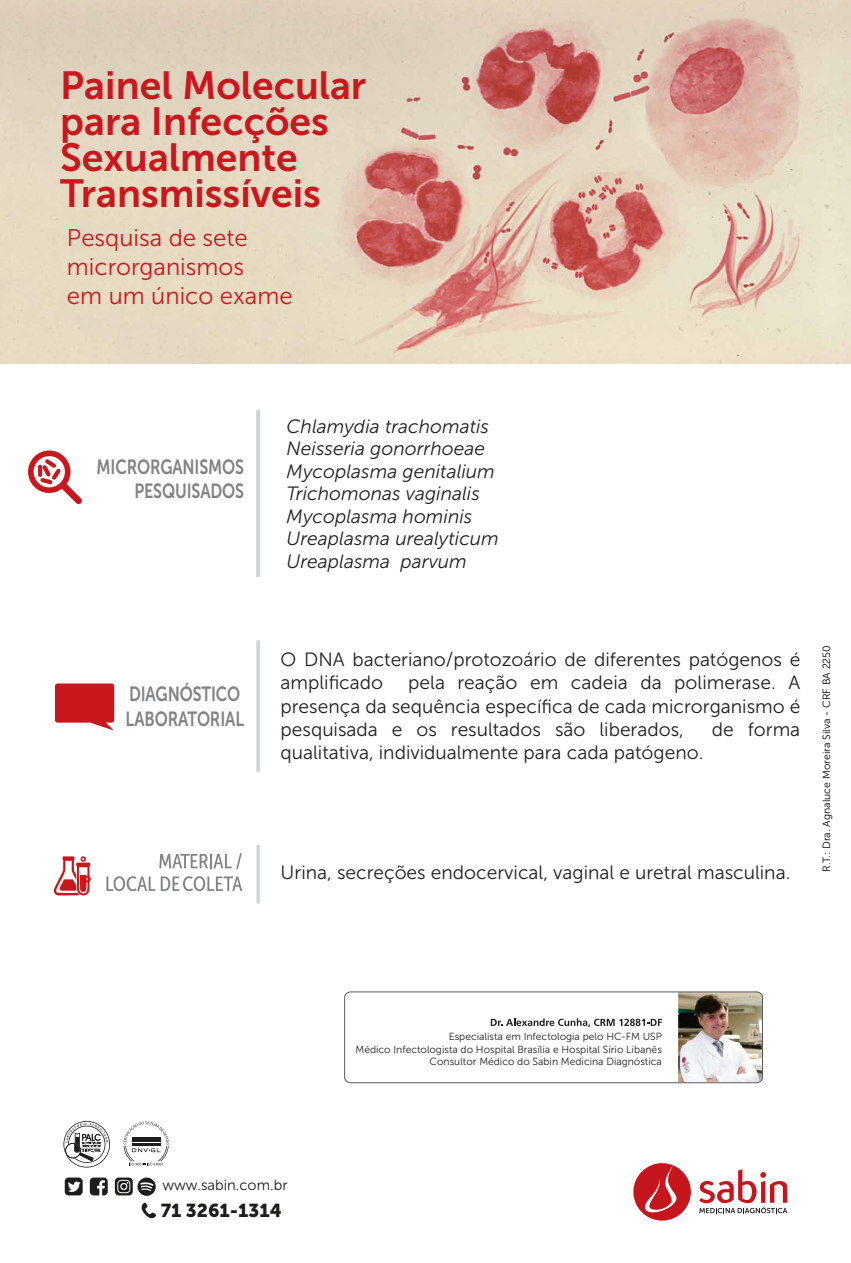
<style>
.page{position:relative;width:851px;height:1263px;background:#fff}
.page>*{position:absolute;margin:0;border:0;box-sizing:border-box;transform-origin:0 0}
.t1{font:39.15px/36px "Museo Sans 700";color:#ca171e}
.t2{font:24px/28.8px "Museo Sans 300";color:#ca171e}
.t3{font:20.4px/24.6px "Museo Sans 700";letter-spacing:-.01em;color:#808285;text-align:right;scale:.79 1}
.t4{font:19.2px/23.1px "Museo Sans 300";color:#231f20}
.t5{font:italic 19.2px/22.5px "Museo Sans 300";color:#231f20}
.t6{font:18.6px "Museo Sans 900";color:#1d1d1b}
.t7{font:14.7px "Museo Sans 300";color:#1d1d1b}
.t8{font:10.5px "Museo Sans 300";color:#000001}
.t9{font:10.35px/12.5px "Museo Sans 300";color:#231f20;text-align:right}
</style>
<div class="page">
<img style="left:0;top:0;width:850px;height:364px">
<svg style="left:55px;top:683px;width:59px;height:47px;background:#d1383e"></svg>
<svg style="left:54px;top:856px;width:37px;height:40px"></svg>
<svg style="left:159px;top:853px;width:83px;height:16px"></svg>
<svg style="left:106px;top:876px;width:49px;height:15px"></svg>
<svg style="left:161px;top:876px;width:81px;height:15px"></svg>
<svg style="left:256px;top:845px;width:4px;height:58px"></svg>
<svg style="left:28px;top:450px;width:54px;height:54px"></svg>
<hr style="left:256px;top:410px;width:4px;height:167px;background:#d1d3d4">
<svg style="left:256px;top:640px;width:4px;height:132px"></svg>
<svg style="left:699px;top:1169px;width:88px;height:44px"></svg>
<svg style="left:633px;top:1163px;width:57px;height:57px"></svg>
<svg style="left:490px;top:1018px;width:171px;height:9px"></svg>
<img style="left:678px;top:992px;width:84px;height:90px">
<div style="left:344px;top:991px;width:418px;height:92px;border:1px solid #58595b;border-radius:6px"></div>
<svg style="left:90px;top:1177px;width:18px;height:18px"></svg>
<svg style="left:65px;top:1177px;width:18px;height:18px"></svg>
<svg style="left:141px;top:1202px;width:15px;height:16px"></svg>
<svg style="left:115px;top:1177px;width:41px;height:19px"></svg>
<svg style="left:63px;top:1121px;width:47px;height:46px"></svg>
<svg style="left:123px;top:1121px;width:46px;height:44px"></svg>
<h1 class="t1" style="left:60px;top:68px;width:307px">Painel Molecular para Infecções<br>Sexualmente<br>Transmissíveis</h1>
<p class="t2" style="left:67px;top:224px;width:227px">Pesquisa de sete microrganismos<br>em um único exame</p>
<p class="t3" style="left:97px;top:454px;width:188px">MICRORGANISMOS<br>PESQUISADOS</p>
<p class="t3" style="left:126px;top:682px;width:151px;text-align:left">DIAGNÓSTICO<br>LABORATORIAL</p>
<p class="t5" style="left:286px;top:415px;width:214px">Chlamydia trachomatis<br>Neisseria gonorrhoeae<br>Mycoplasma genitalium<br>Trichomonas vaginalis<br>Mycoplasma hominis<br>Ureaplasma urealyticum<br>Ureaplasma parvum</p>
<p class="t4" style="left:280px;top:648px;width:521px">O DNA bacteriano/protozoário de diferentes patógenos é amplificado</p>
<p class="t4" style="left:280px;top:671px;width:521px;text-align:justify;text-indent:128px">pela reação em cadeia da polimerase. A presença da sequência específica de cada microrganismo é pesquisada e os resultados são liberados,</p>
<p class="t4" style="left:711px;top:717px;width:90px">de forma</p>
<p class="t4" style="left:280px;top:740px;width:424px">qualitativa, individualmente para cada patógeno.</p>
<p class="t4" style="left:280px;top:861px;width:511px">Urina, secreções endocervical, vaginal e uretral masculina.</p>
<p class="t8" style="left:820px;top:872px;width:228px;rotate:-90deg">R.T.: Dra. Agnaluce Moreira Silva - CRF BA 2250</p>
<p class="t7" style="left:162px;top:1177px;width:127px">www.sabin.com.br</p>
<p class="t6" style="left:161px;top:1200px;width:123px">71 3261-1314</p>
<p class="t9" style="left:355px;top:1031px;width:308px">Especialista em Infectologia pelo HC-FM USP<br>Médico Infectologista do Hospital Brasília e Hospital Sírio Libanês<br>Consultor Médico do Sabin Medicina Diagnóstica</p>
</div>
